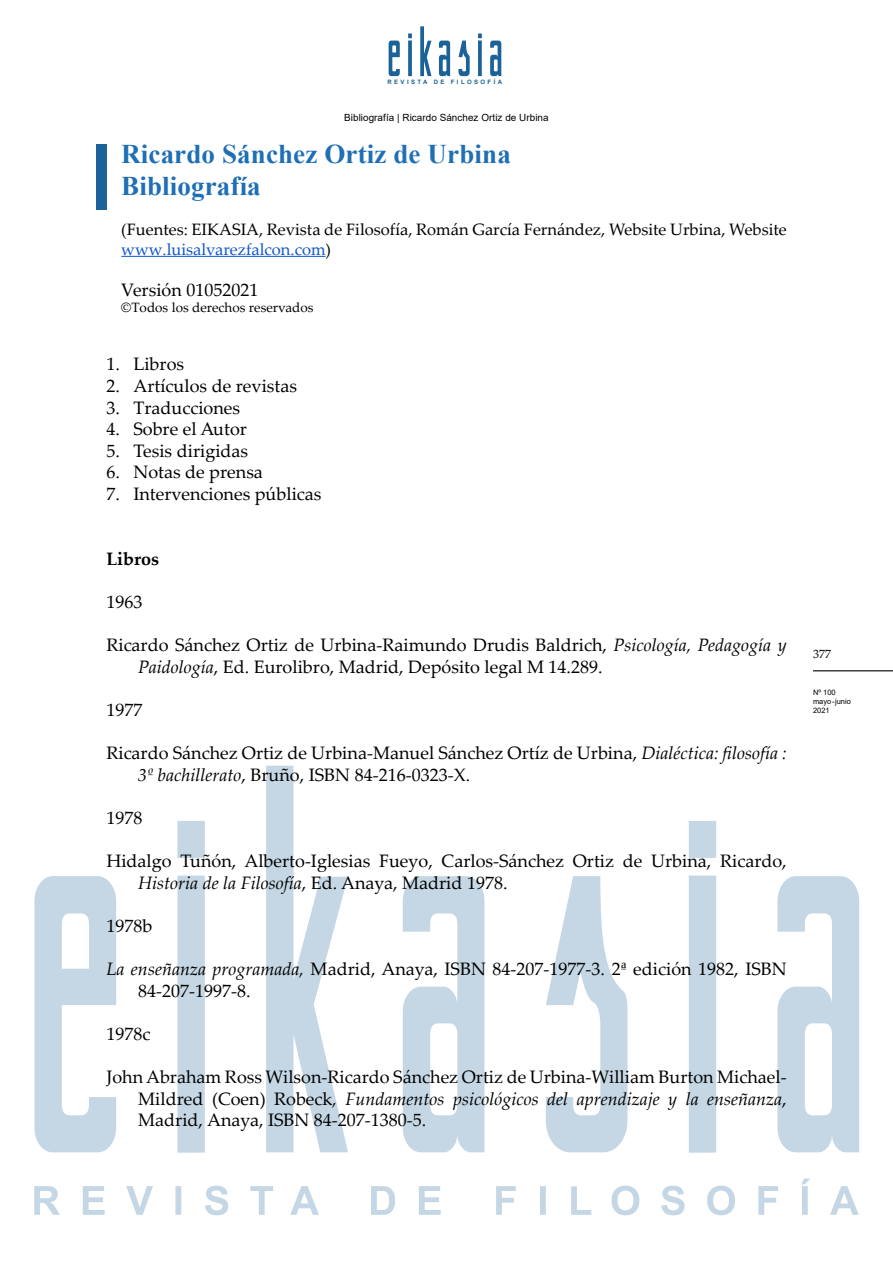
<style>
.page{position:relative;width:893px;height:1263px;background:#fff}
.page>*{position:absolute;margin:0;border:0;box-sizing:border-box;transform-origin:0 0}
.t1{font:700 27px/32.4px "Times New Roman";letter-spacing:.005em;color:#1e6fb6}
.t2{font:18px/21.6px "Palatino Linotype";color:#000}
.t3{font:700 18px "Palatino Linotype";color:#000}
.t4{font:16.5px/19.8px "Palatino Linotype";color:#000}
.t5{font:13.5px "Palatino Linotype";color:#000}
.t6{font:12px "Palatino Linotype";color:#000}
.t7{font:9.9px "Arial";letter-spacing:.005em;color:#000}
.t8{font:7.5px/9px "Arial";color:#000}
.t9{font:700 6px "Arial";letter-spacing:.4em;color:#1b6298}
.s1{font-size:9.75px}
.s2{color:#15c}
.s3{font-style:italic}
</style>
<div class="page">
<hr style="left:813px;top:670px;width:80px;height:1px;background:#000">
<svg style="left:389px;top:26px;width:112px;height:50px"></svg>
<svg style="left:34px;top:1178px;width:825px;height:37px"></svg>
<svg style="left:34px;top:766px;width:825px;height:386px"></svg>
<hr style="left:121px;top:256px;width:205px;height:1px;background:#15c">
<div style="left:96px;top:145px;width:10px;height:65px;background:#1b6298"></div>
<p class="t9" style="left:387px;top:78px;width:116px">REVISTA DE FILOSOFÍA</p>
<p class="t7" style="left:344px;top:111px;width:206px">Bibliografía <span class="s1">|</span> Ricardo Sánchez Ortiz de Urbina</p>
<h1 class="t1" style="left:121px;top:137px;width:391px">Ricardo Sánchez Ortiz de Urbina<br>Bibliografía</h1>
<p class="t4" style="left:121px;top:219px;width:667px">(Fuentes: EIKASIA, Revista de Filosofía, Román García Fernández, Website Urbina, Website <span class="s2">www.luisalvarezfalcon.com</span>)</p>
<p class="t2" style="left:121px;top:278px;width:139px">Versión 01052021</p>
<p class="t5" style="left:121px;top:298px;width:194px">©Todos los derechos reservados</p>
<p class="t2" style="left:106px;top:353px;width:79px">1. Libros</p>
<p class="t2" style="left:106px;top:374px;width:192px">2. Artículos de revistas</p>
<p class="t2" style="left:106px;top:396px;width:135px">3. Traducciones</p>
<p class="t2" style="left:106px;top:418px;width:142px">4. Sobre el Autor</p>
<p class="t2" style="left:106px;top:439px;width:143px">5. Tesis dirigidas</p>
<p class="t2" style="left:106px;top:461px;width:158px">6. Notas de prensa</p>
<p class="t2" style="left:106px;top:482px;width:217px">7. Intervenciones públicas</p>
<p class="t3" style="left:106px;top:546px;width:54px">Libros</p>
<p class="t2" style="left:106px;top:590px;width:37px">1963</p>
<p class="t2" style="left:138px;top:634px;width:650px;text-indent:-32px">Ricardo Sánchez Ortiz de Urbina-Raimundo Drudis Baldrich, <span class="s3">Psicología, Pedagogía y<br>Paidología</span>, Ed. Eurolibro, Madrid, Depósito legal M 14.289.</p>
<p class="t2" style="left:106px;top:698px;width:37px">1977</p>
<p class="t2" style="left:138px;top:742px;width:650px;text-indent:-32px">Ricardo Sánchez Ortiz de Urbina-Manuel Sánchez Ortíz de Urbina, <span class="s3">Dialéctica: filosofía :<br>3º bachillerato</span>, Bruño, ISBN 84-216-0323-X.</p>
<p class="t2" style="left:106px;top:806px;width:37px">1978</p>
<p class="t2" style="left:138px;top:850px;width:650px;text-indent:-32px">Hidalgo Tuñón, Alberto-Iglesias Fueyo, Carlos-Sánchez Ortiz de Urbina, Ricardo,<br><span class="s3">Historia de la Filosofía</span>, Ed. Anaya, Madrid 1978.</p>
<p class="t2" style="left:106px;top:914px;width:47px">1978b</p>
<p class="t2" style="left:138px;top:958px;width:650px;text-indent:-32px"><span class="s3">La enseñanza programada,</span> Madrid, Anaya, ISBN 84-207-1977-3. 2ª edición 1982, ISBN<br>84-207-1997-8.</p>
<p class="t2" style="left:106px;top:1022px;width:45px">1978c</p>
<p class="t2" style="left:138px;top:1066px;width:650px;text-align:justify;text-indent:-32px">John Abraham Ross Wilson-Ricardo Sánchez Ortiz de Urbina-William Burton Michael-Mildred (Coen) Robeck<span class="s3">, Fundamentos psicológicos del aprendizaje y la enseñanza</span>, Madrid, Anaya, ISBN 84-207-1380-5.</p>
<p class="t6" style="left:813px;top:646px;width:19px">377</p>
<p class="t8" style="left:813px;top:688px;width:39px">Nº 100 mayo - junio<br>2021</p>
</div>
